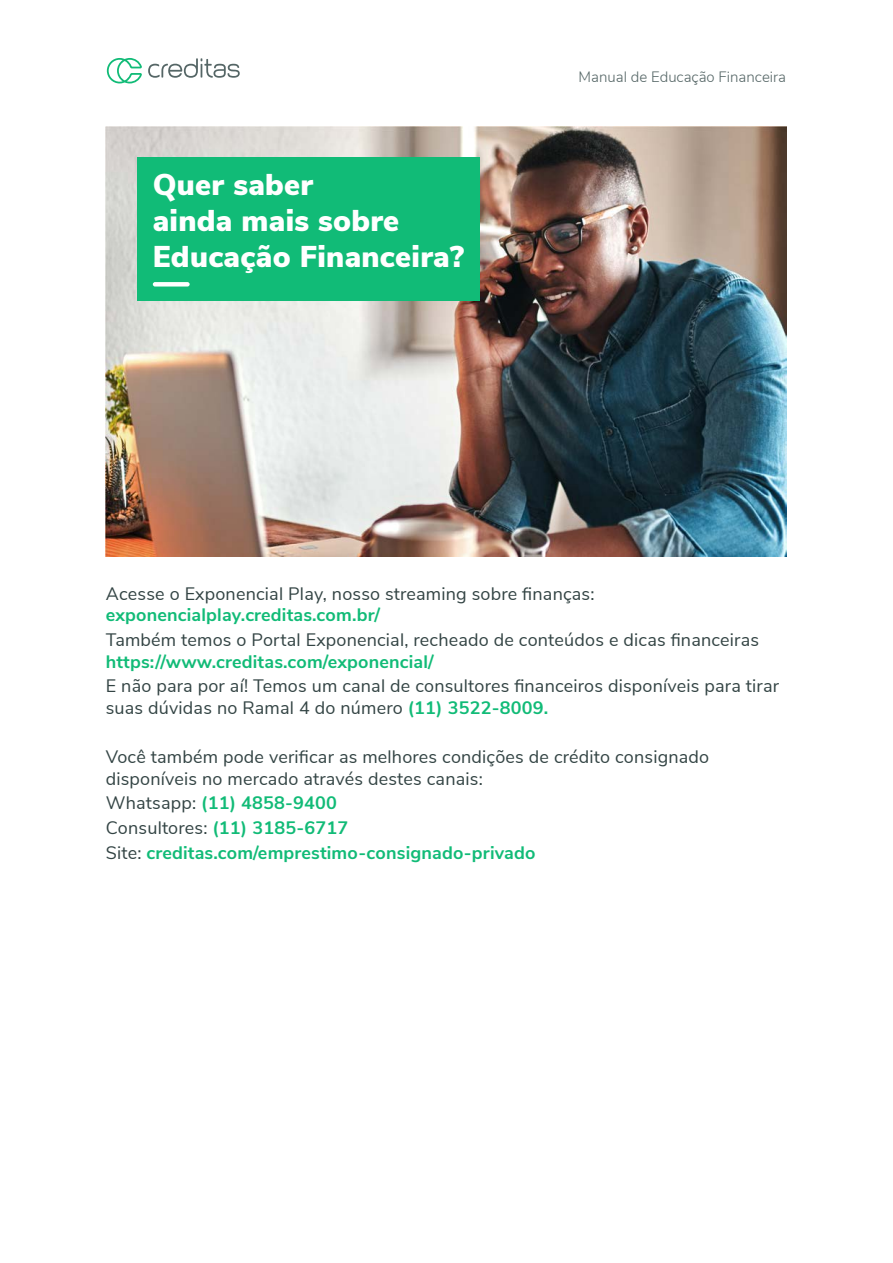
<style>
.page{position:relative;width:893px;height:1263px;background:#fff}
.page>*{position:absolute;margin:0;border:0;box-sizing:border-box;transform-origin:0 0}
.t1{font:900 30px/36px "Nunito Sans";letter-spacing:.01em;color:#fff}
.t2{font:18px/21.6px "Nunito Sans";letter-spacing:.01em;color:#344}
.t3{font:700 18px/24.6px "Nunito Sans";letter-spacing:.01em;color:#1b7}
.t4{font:300 15px "Nunito Sans";color:#566}
.s1{font-weight:700;color:#1b7}
.s2{font-weight:400;color:#344}
</style>
<div class="page">
<svg style="left:148px;top:58px;width:92px;height:20px"></svg>
<svg style="left:107px;top:58px;width:35px;height:25px"></svg>
<img style="left:106px;top:127px;width:680px;height:429px">
<div style="left:137px;top:157px;width:343px;height:144px;background:#1b7"></div>
<svg style="left:153px;top:282px;width:37px;height:4px"></svg>
<h1 class="t1" style="left:153px;top:165px;width:313px">Quer saber<br>ainda mais sobre<br>Educação Financeira?</h1>
<p class="t4" style="left:579px;top:66px;width:209px">Manual de Educação Financeira</p>
<p class="t2" style="left:106px;top:582px;width:490px">Acesse o Exponencial Play, nosso streaming sobre finanças:</p>
<p class="t3" style="left:106px;top:602px;width:276px">exponencialplay.creditas.com.br/</p>
<p class="t2" style="left:106px;top:628px;width:655px">Também temos o Portal Exponencial, recheado de conteúdos e dicas financeiras</p>
<p class="t3" style="left:106px;top:648px;width:330px">https://www.creditas.com/exponencial/</p>
<p class="t2" style="left:106px;top:674px;width:675px">E não para por aí! Temos um canal de consultores financeiros disponíveis para tirar suas dúvidas no Ramal 4 do número <span class="s1">(11) 3522-8009.</span></p>
<p class="t2" style="left:106px;top:745px;width:605px">Você também pode verificar as melhores condições de crédito consignado disponíveis no mercado através destes canais:</p>
<p class="t3" style="left:106px;top:790px;width:431px"><span class="s2">Whatsapp:</span> (11) 4858-9400<br><span class="s2">Consultores:</span> (11) 3185-6717<br><span class="s2">Site:</span> creditas.com/emprestimo-consignado-privado</p>
</div>
